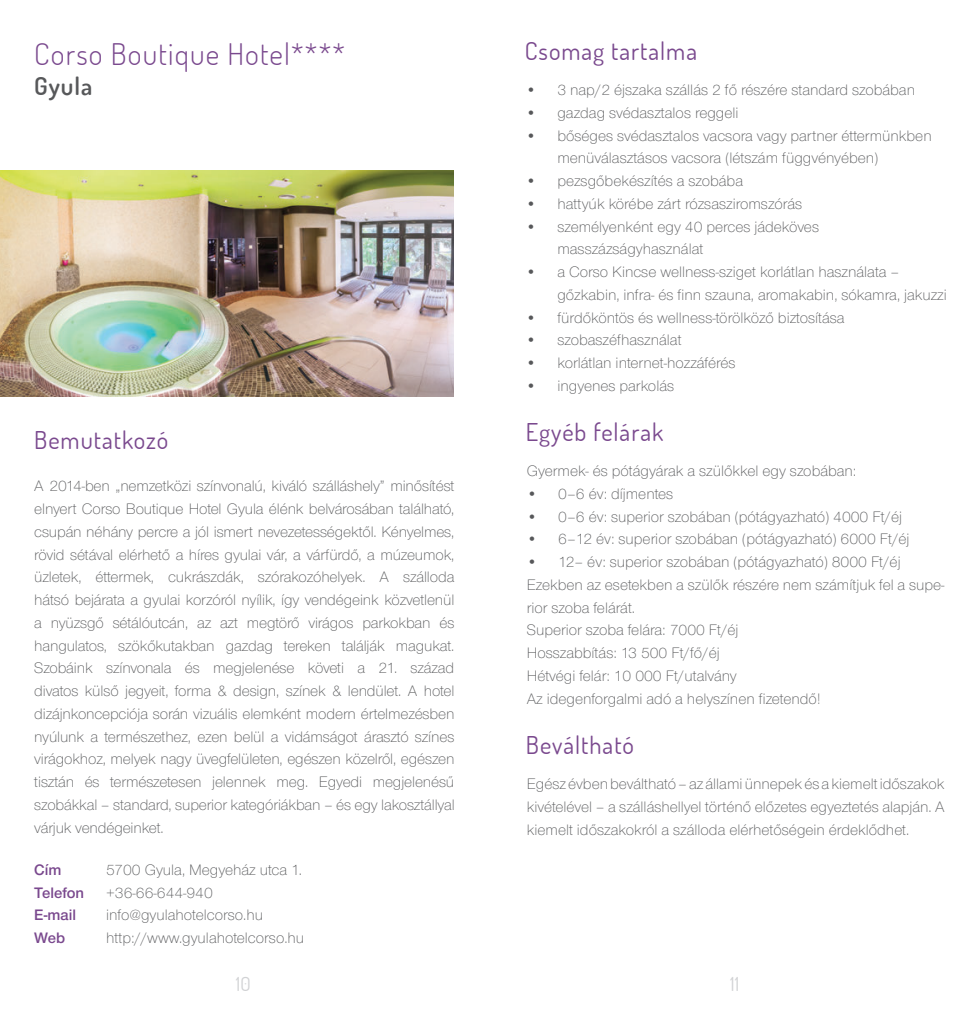
<style>
.page{position:relative;width:978px;height:1017px;background:#fff}
.page>*{position:absolute;margin:0;border:0;box-sizing:border-box;transform-origin:0 0}
.t1{font:300 29.75px "Dosis";letter-spacing:.04em;color:#7a498e}
.t2{font:24.5px "Dosis";letter-spacing:.04em;color:#7a498e}
.t3{font:600 24.5px "Dosis";letter-spacing:.04em;color:#57585a}
.t4{font:19.25px "Dosis";color:#d1d2d4}
.t5{font:300 15.75px/22.8px "Nimbus Sans Novus TOT";color:#57585a}
.t6{font:15.75px/22.8px "Nimbus Sans Novus TOT Sem Bol";color:#7a498e}
</style>
<div class="page">
<img style="left:0;top:171px;width:453px;height:226px">
<h1 class="t1" style="left:34px;top:35px;width:312px">Corso Boutique Hotel****</h1>
<h2 class="t3" style="left:34px;top:70px;width:60px">Gyula</h2>
<h2 class="t2" style="left:34px;top:423px;width:135px">Bemutatkozó</h2>
<p class="t5" style="left:34px;top:475px;width:422px;text-align:justify">A 2014-ben „nemzetközi színvonalú, kiváló szálláshely” minősítést elnyert Corso Boutique Hotel Gyula élénk belvárosában található, csupán néhány percre a jól ismert nevezetességektől. Kényelmes, rövid sétával elérhető a híres gyulai vár, a várfürdő, a múzeumok, üzletek, éttermek, cukrászdák, szórakozóhelyek. A szálloda hátsó bejárata a gyulai korzóról nyílik, így vendégeink közvetlenül a nyüzsgő sétálóutcán, az azt megtörő virágos parkokban és hangulatos, szökőkutakban gazdag tereken találják magukat.<br>Szobáink színvonala és megjelenése követi a 21. század divatos külső jegyeit, forma &amp; design, színek &amp; lendület. A hotel dizájnkoncepciója során vizuális elemként modern értelmezésben nyúlunk a természethez, ezen belül a vidámságot árasztó színes virágokhoz, melyek nagy üvegfelületen, egészen közelről, egészen tisztán és természetesen jelennek meg. Egyedi megjelenésű szobákkal – standard, superior kategóriákban – és egy lakosztállyal várjuk vendégeinket.</p>
<p class="t6" style="left:34px;top:858px;width:51px">Cím<br>Telefon<br>E-mail<br>Web</p>
<p class="t5" style="left:106px;top:858px;width:200px">5700 Gyula, Megyeház utca 1. +36-66-644-940 info@gyulahotelcorso.hu http://www.gyulahotelcorso.hu</p>
<p class="t4" style="left:236px;top:971px;width:16px">10</p>
<h2 class="t2" style="left:525px;top:35px;width:173px">Csomag tartalma</h2>
<p class="t5" style="left:525px;top:79px;width:390px">• 3 nap/2 éjszaka szállás 2 fő részére standard szobában</p>
<p class="t5" style="left:525px;top:101px;width:214px">• gazdag svédasztalos reggeli</p>
<p class="t5" style="left:557px;top:124px;width:376px;text-indent:-32px">• bőséges svédasztalos vacsora vagy partner éttermünkben menüválasztásos vacsora (létszám függvényében)</p>
<p class="t5" style="left:525px;top:170px;width:219px">• pezsgőbekészítés a szobába</p>
<p class="t5" style="left:525px;top:192px;width:278px">• hattyúk körébe zárt rózsasziromszórás</p>
<p class="t5" style="left:557px;top:215px;width:263px;text-indent:-32px">• személyenként egy 40 perces jádeköves masszázságyhasználat</p>
<p class="t5" style="left:557px;top:261px;width:391px;text-indent:-32px">• a Corso Kincse wellness-sziget korlátlan használata – gőzkabin, infra- és finn szauna, aromakabin, sókamra, jakuzzi</p>
<p class="t5" style="left:525px;top:306px;width:320px">• fürdőköntös és wellness-törölköző biztosítása</p>
<p class="t5" style="left:525px;top:329px;width:157px">• szobaszéfhasználat</p>
<p class="t5" style="left:525px;top:352px;width:211px">• korlátlan internet-hozzáférés</p>
<p class="t5" style="left:525px;top:374px;width:150px">• ingyenes parkolás</p>
<h2 class="t2" style="left:525px;top:416px;width:139px">Egyéb felárak</h2>
<p class="t5" style="left:526px;top:460px;width:331px">Gyermek- és pótágyárak a szülőkkel egy szobában:</p>
<p class="t5" style="left:526px;top:482px;width:148px">• 0–6 év: díjmentes</p>
<p class="t5" style="left:526px;top:505px;width:377px">• 0–6 év: superior szobában (pótágyazható) 4000 Ft/éj</p>
<p class="t5" style="left:526px;top:528px;width:384px">• 6–12 év: superior szobában (pótágyazható) 6000 Ft/éj</p>
<p class="t5" style="left:526px;top:551px;width:419px">• 12– év: superior szobában (pótágyazható) 8000 Ft/éj Ezekben az esetekben a szülők részére nem számítjuk fel a supe&shy;rior szoba felárát.<br>Superior szoba felára: 7000 Ft/éj<br>Hosszabbítás: 13 500 Ft/fő/éj<br>Hétvégi felár: 10 000 Ft/utalvány<br>Az idegenforgalmi adó a helyszínen fizetendő!</p>
<h2 class="t2" style="left:525px;top:729px;width:109px">Beváltható</h2>
<p class="t5" style="left:526px;top:773px;width:419px;text-align:justify">Egész évben beváltható – az állami ünnepek és a kiemelt időszakok kivételével – a szálláshellyel történő előzetes egyeztetés alapján. A kiemelt időszakokról a szálloda elérhetőségein érdeklődhet.</p>
<p class="t4" style="left:730px;top:971px;width:10px">11</p>
</div>
